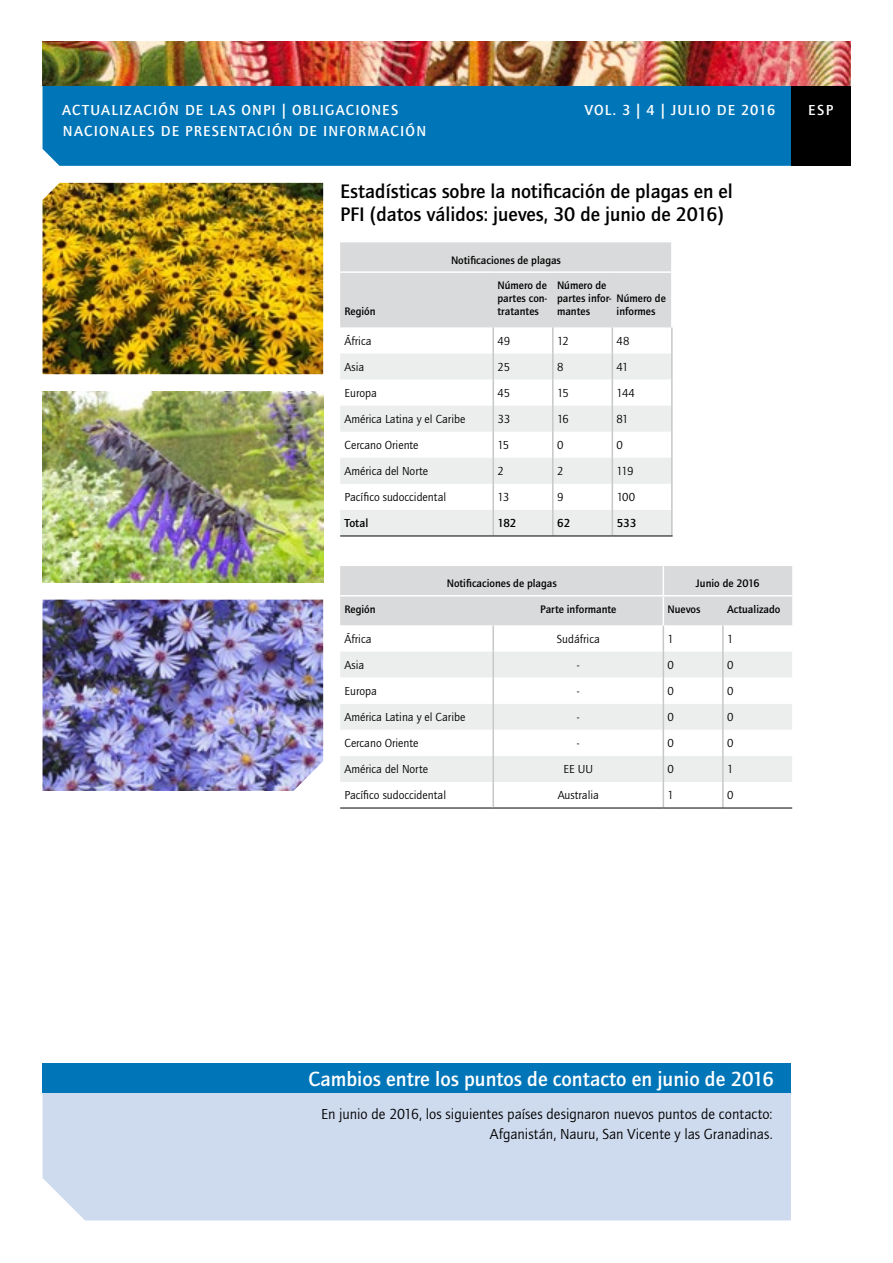
<style>
.page{position:relative;width:893px;height:1263px;background:#fff}
.page>*{position:absolute;margin:0;border:0;box-sizing:border-box;transform-origin:0 0}
.t1{font:500 21px "Quay Sans ITC Std";color:#fff}
.t2{font:500 20.25px/23.2px "Quay Sans ITC Std";color:#000}
.t3{font:15px/19.5px "Quay Sans ITC Std";color:#000;text-align:right}
.t4{font:500 15px "Quay Sans ITC Std";letter-spacing:.075em;color:#fff}
.t5{font:12px "Quay Sans ITC Std";color:#000}
.t6{font:500 12px "Quay Sans ITC Std";color:#000}
.t7{font:500 11.25px/12.8px "Quay Sans ITC Std";color:#000}
</style>
<div class="page">
<div style="left:43px;top:1093px;width:748px;height:127px;background:#cedaed"></div>
<div style="left:43px;top:1063px;width:748px;height:30px;background:#0076b9"></div>
<div style="left:43px;top:85px;width:748px;height:81px;background:#0076b9"></div>
<div style="left:791px;top:85px;width:59px;height:81px;background:#000"></div>
<img style="left:43px;top:600px;width:280px;height:191px">
<img style="left:43px;top:183px;width:280px;height:191px">
<img style="left:43px;top:391px;width:280px;height:192px">
<hr style="left:663px;top:808px;width:60px;height:1px;background:#000">
<hr style="left:723px;top:808px;width:69px;height:1px;background:#000">
<svg style="left:340px;top:566px;width:452px;height:242px"></svg>
<hr style="left:492px;top:625px;width:2px;height:27px;background:#c6c7c8">
<hr style="left:492px;top:678px;width:2px;height:26px;background:#c6c7c8">
<hr style="left:492px;top:730px;width:2px;height:26px;background:#c6c7c8">
<hr style="left:340px;top:808px;width:153px;height:1px;background:#000">
<hr style="left:492px;top:782px;width:2px;height:26px;background:#c6c7c8">
<hr style="left:493px;top:808px;width:170px;height:1px;background:#000">
<hr style="left:671px;top:327px;width:2px;height:26px;background:#c6c7c8">
<hr style="left:671px;top:353px;width:2px;height:27px;background:#c6c7c8">
<hr style="left:671px;top:380px;width:2px;height:26px;background:#c6c7c8">
<hr style="left:671px;top:432px;width:2px;height:26px;background:#c6c7c8">
<hr style="left:671px;top:484px;width:2px;height:26px;background:#c6c7c8">
<hr style="left:671px;top:406px;width:2px;height:26px;background:#c6c7c8">
<hr style="left:671px;top:458px;width:2px;height:26px;background:#c6c7c8">
<svg style="left:340px;top:242px;width:332px;height:294px"></svg>
<hr style="left:671px;top:510px;width:2px;height:26px;background:#c6c7c8">
<hr style="left:493px;top:536px;width:60px;height:1px;background:#000">
<hr style="left:553px;top:536px;width:59px;height:1px;background:#000">
<hr style="left:612px;top:536px;width:61px;height:1px;background:#000">
<hr style="left:340px;top:536px;width:153px;height:1px;background:#000">
<img style="left:43px;top:41px;width:807px;height:44px">
<p class="t4" style="left:62px;top:102px;width:337px">ACTUALIZACIÓN DE LAS ONPI | OBLIGACIONES</p>
<p class="t4" style="left:585px;top:102px;width:192px">VOL. 3 | 4 | JULIO DE 2016</p>
<p class="t4" style="left:808px;top:102px;width:27px">ESP</p>
<p class="t4" style="left:63px;top:122px;width:365px">NACIONALES DE PRESENTACIÓN DE INFORMACIÓN</p>
<h2 class="t2" style="left:340px;top:180px;width:394px">Estadísticas sobre la notificación de plagas en el<br>PFI (datos válidos: jueves, 30 de junio de 2016)</h2>
<p class="t7" style="left:344px;top:305px;width:33px">Región</p>
<p class="t7" style="left:451px;top:254px;width:111px">Notificaciones de plagas</p>
<p class="t7" style="left:497px;top:279px;width:51px;text-align:justify">Número de partes con&shy;tratantes</p>
<p class="t7" style="left:557px;top:279px;width:56px">Número de partes infor&shy;mantes</p>
<p class="t7" style="left:617px;top:292px;width:51px">Número de informes</p>
<p class="t5" style="left:344px;top:334px;width:28px">África</p>
<p class="t5" style="left:497px;top:334px;width:14px">49</p>
<p class="t5" style="left:557px;top:334px;width:13px">12</p>
<p class="t5" style="left:617px;top:334px;width:14px">48</p>
<p class="t5" style="left:344px;top:360px;width:21px">Asia</p>
<p class="t5" style="left:497px;top:360px;width:14px">25</p>
<p class="t5" style="left:557px;top:360px;width:8px">8</p>
<p class="t5" style="left:617px;top:360px;width:13px">41</p>
<p class="t5" style="left:344px;top:387px;width:34px">Europa</p>
<p class="t5" style="left:498px;top:387px;width:14px">45</p>
<p class="t5" style="left:557px;top:387px;width:13px">15</p>
<p class="t5" style="left:617px;top:387px;width:20px">144</p>
<p class="t5" style="left:344px;top:413px;width:122px">América Latina y el Caribe</p>
<p class="t5" style="left:498px;top:413px;width:14px">33</p>
<p class="t5" style="left:557px;top:413px;width:13px">16</p>
<p class="t5" style="left:617px;top:413px;width:14px">81</p>
<p class="t5" style="left:344px;top:439px;width:76px">Cercano Oriente</p>
<p class="t5" style="left:498px;top:439px;width:13px">15</p>
<p class="t5" style="left:557px;top:439px;width:8px">0</p>
<p class="t5" style="left:617px;top:439px;width:8px">0</p>
<p class="t5" style="left:344px;top:465px;width:85px">América del Norte</p>
<p class="t5" style="left:498px;top:465px;width:8px">2</p>
<p class="t5" style="left:557px;top:465px;width:8px">2</p>
<p class="t5" style="left:617px;top:465px;width:18px">119</p>
<p class="t5" style="left:344px;top:491px;width:103px">Pacífico sudoccidental</p>
<p class="t5" style="left:498px;top:491px;width:13px">13</p>
<p class="t5" style="left:557px;top:491px;width:8px">9</p>
<p class="t5" style="left:617px;top:491px;width:20px">100</p>
<p class="t6" style="left:344px;top:517px;width:25px">Total</p>
<p class="t6" style="left:498px;top:517px;width:20px">182</p>
<p class="t6" style="left:557px;top:517px;width:15px">62</p>
<p class="t6" style="left:617px;top:517px;width:21px">533</p>
<p class="t7" style="left:447px;top:577px;width:111px">Notificaciones de plagas</p>
<p class="t7" style="left:696px;top:577px;width:65px">Junio de 2016</p>
<p class="t7" style="left:344px;top:603px;width:33px">Región</p>
<p class="t7" style="left:540px;top:603px;width:78px">Parte informante</p>
<p class="t7" style="left:668px;top:603px;width:34px">Nuevos</p>
<p class="t7" style="left:727px;top:603px;width:55px">Actualizado</p>
<p class="t5" style="left:344px;top:632px;width:28px">África</p>
<p class="t5" style="left:557px;top:632px;width:44px">Sudáfrica</p>
<p class="t5" style="left:668px;top:632px;width:8px">1</p>
<p class="t5" style="left:727px;top:632px;width:8px">1</p>
<p class="t5" style="left:344px;top:659px;width:21px">Asia</p>
<p class="t5" style="left:577px;top:659px;width:4px">-</p>
<p class="t5" style="left:668px;top:659px;width:8px">0</p>
<p class="t5" style="left:727px;top:659px;width:8px">0</p>
<p class="t5" style="left:344px;top:685px;width:34px">Europa</p>
<p class="t5" style="left:577px;top:685px;width:4px">-</p>
<p class="t5" style="left:668px;top:685px;width:8px">0</p>
<p class="t5" style="left:727px;top:685px;width:8px">0</p>
<p class="t5" style="left:344px;top:711px;width:122px">América Latina y el Caribe</p>
<p class="t5" style="left:577px;top:711px;width:4px">-</p>
<p class="t5" style="left:668px;top:711px;width:8px">0</p>
<p class="t5" style="left:727px;top:711px;width:8px">0</p>
<p class="t5" style="left:344px;top:737px;width:76px">Cercano Oriente</p>
<p class="t5" style="left:577px;top:737px;width:4px">-</p>
<p class="t5" style="left:668px;top:737px;width:8px">0</p>
<p class="t5" style="left:727px;top:737px;width:8px">0</p>
<p class="t5" style="left:344px;top:763px;width:85px">América del Norte</p>
<p class="t5" style="left:563px;top:763px;width:31px">EE UU</p>
<p class="t5" style="left:668px;top:763px;width:8px">0</p>
<p class="t5" style="left:727px;top:763px;width:8px">1</p>
<p class="t5" style="left:344px;top:789px;width:103px">Pacífico sudoccidental</p>
<p class="t5" style="left:558px;top:789px;width:43px">Australia</p>
<p class="t5" style="left:668px;top:789px;width:8px">1</p>
<p class="t5" style="left:727px;top:789px;width:8px">0</p>
<h1 class="t1" style="left:309px;top:1067px;width:467px">Cambios entre los puntos de contacto en junio de 2016</h1>
<p class="t3" style="left:321px;top:1105px;width:453px">En junio de 2016, los siguientes países designaron nuevos puntos de contacto:<br>Afganistán, Nauru, San Vicente y las Granadinas.</p>
</div>
